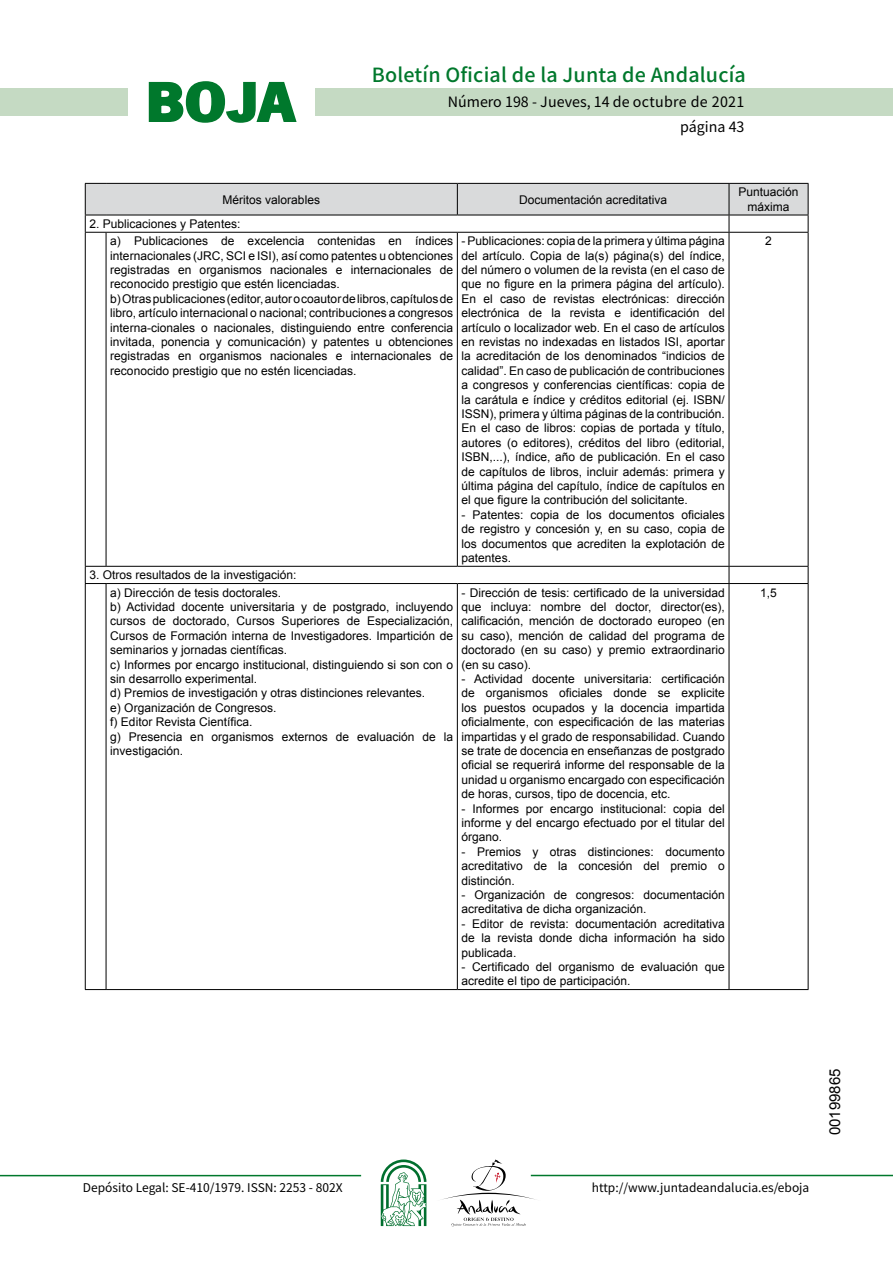
<style>
.page{position:relative;width:893px;height:1263px;background:#fff}
.page>*{position:absolute;margin:0;border:0;box-sizing:border-box;transform-origin:0 0}
.t1{font:700 57.75px "News Got T";color:#00782c;scale:1.14 1}
.t2{font:500 19.5px "Noto Sans HK";letter-spacing:.01em;color:#00782c}
.t3{font:15px "Arial";color:#000}
.t4{font:14.25px/24.5px "Noto Sans HK";color:#000;text-align:right}
.t5{font:12px/14.4px "Arial";color:#000;text-align:justify}
.t6{font:12px "Noto Sans HK";color:#000}
</style>
<div class="page">
<div style="left:315px;top:88px;width:577px;height:28px;background:#c5dac3"></div>
<div style="left:0;top:88px;width:128px;height:28px;background:#c5dac3"></div>
<hr style="left:0;top:1175px;width:361px;height:1px;background:#00782c">
<hr style="left:531px;top:1175px;width:361px;height:1px;background:#00782c">
<svg style="left:148px;top:81px;width:149px;height:42px"></svg>
<svg style="left:442px;top:1159px;width:100px;height:67px"></svg>
<svg style="left:381px;top:1160px;width:45px;height:66px"></svg>
<svg style="left:85px;top:183px;width:723px;height:50px"></svg>
<hr style="left:85px;top:233px;width:1px;height:333px;background:#000">
<hr style="left:106px;top:232px;width:351px;height:1px;background:#000">
<hr style="left:106px;top:233px;width:1px;height:333px;background:#000">
<hr style="left:457px;top:232px;width:272px;height:1px;background:#000">
<hr style="left:457px;top:233px;width:1px;height:333px;background:#000">
<hr style="left:729px;top:232px;width:79px;height:1px;background:#000">
<hr style="left:728px;top:233px;width:1px;height:333px;background:#000">
<hr style="left:807px;top:233px;width:1px;height:333px;background:#000">
<hr style="left:106px;top:566px;width:351px;height:1px;background:#000">
<hr style="left:457px;top:566px;width:272px;height:1px;background:#000">
<hr style="left:729px;top:566px;width:79px;height:1px;background:#000">
<svg style="left:728px;top:567px;width:1px;height:16px"></svg>
<svg style="left:807px;top:567px;width:1px;height:16px"></svg>
<svg style="left:85px;top:566px;width:21px;height:18px"></svg>
<hr style="left:85px;top:584px;width:1px;height:405px;background:#000">
<hr style="left:106px;top:583px;width:351px;height:1px;background:#000">
<hr style="left:106px;top:584px;width:1px;height:405px;background:#000">
<hr style="left:457px;top:583px;width:272px;height:1px;background:#000">
<hr style="left:457px;top:584px;width:1px;height:405px;background:#000">
<hr style="left:729px;top:583px;width:79px;height:1px;background:#000">
<hr style="left:728px;top:584px;width:1px;height:405px;background:#000">
<hr style="left:807px;top:584px;width:1px;height:405px;background:#000">
<svg style="left:85px;top:989px;width:21px;height:1px"></svg>
<hr style="left:106px;top:989px;width:351px;height:1px;background:#000">
<hr style="left:457px;top:989px;width:272px;height:1px;background:#000">
<hr style="left:729px;top:989px;width:79px;height:1px;background:#000">
<h1 class="t1" style="left:145px;top:68px;width:133px">BOJA</h1>
<h2 class="t2" style="left:372px;top:64px;width:375px">Boletín Oficial de la Junta de Andalucía</h2>
<p class="t4" style="left:448px;top:90px;width:298px">Número 198 - Jueves, 14 de octubre de 2021 página 43</p>
<p class="t5" style="left:222px;top:192px;width:99px">Méritos valorables</p>
<p class="t5" style="left:519px;top:192px;width:150px">Documentación acreditativa</p>
<p class="t5" style="left:738px;top:185px;width:62px;text-align:center">Puntuación máxima</p>
<p class="t5" style="left:110px;top:215px;width:344px;line-height:17.2px;text-indent:-21px">2. Publicaciones y Patentes:<br>a) Publicaciones de excelencia contenidas en índices</p>
<p class="t5" style="left:110px;top:248px;width:344px;text-align:left">internacionales (JRC, SCI e ISI), así como patentes u obtenciones registradas en organismos nacionales e internacionales de reconocido prestigio que estén licenciadas.<br>b) Otras publicaciones (editor, autor o coautor de libros, capítulos de libro, artículo internacional o nacional; contribuciones a congresos interna-cionales o nacionales, distinguiendo entre conferencia invitada, ponencia y comunicación) y patentes u obtenciones registradas en organismos nacionales e internacionales de reconocido prestigio que no estén licenciadas.</p>
<p class="t5" style="left:461px;top:234px;width:265px">- Publicaciones: copia de la primera y última página del artículo. Copia de la(s) página(s) del índice, del número o volumen de la revista (en el caso de que no figure en la primera página del artículo).<br>En el caso de revistas electrónicas: dirección electrónica de la revista e identificación del artículo o localizador web. En el caso de artículos en revistas no indexadas en listados ISI, aportar la acreditación de los denominados “indicios de calidad”. En caso de publicación de contribuciones a congresos y conferencias científicas: copia de la carátula e índice y créditos editorial (ej. ISBN/ ISSN), primera y última páginas de la contribución.<br>En el caso de libros: copias de portada y título, autores (o editores), créditos del libro (editorial, ISBN,...), índice, año de publicación. En el caso de capítulos de libros, incluir además: primera y última página del capítulo, índice de capítulos en el que figure la contribución del solicitante.</p>
<p class="t5" style="left:461px;top:508px;width:265px">- Patentes: copia de los documentos oficiales de registro y concesión y, en su caso, copia de los documentos que acrediten la explotación de patentes.</p>
<p class="t5" style="left:765px;top:234px;width:8px">2</p>
<p class="t5" style="left:89px;top:567px;width:208px;line-height:17.2px;text-align:center">3. Otros resultados de la investigación: a) Dirección de tesis doctorales.</p>
<p class="t5" style="left:110px;top:600px;width:344px;text-align:left">b) Actividad docente universitaria y de postgrado, incluyendo cursos de doctorado, Cursos Superiores de Especialización, Cursos de Formación interna de Investigadores. Impartición de seminarios y jornadas científicas.<br>c) Informes por encargo institucional, distinguiendo si son con o sin desarrollo experimental.<br>d) Premios de investigación y otras distinciones relevantes.<br>e) Organización de Congresos.<br>f) Editor Revista Científica.<br>g) Presencia en organismos externos de evaluación de la investigación.</p>
<p class="t5" style="left:461px;top:585px;width:265px">- Dirección de tesis: certificado de la universidad que incluya: nombre del doctor, director(es), calificación, mención de doctorado europeo (en su caso), mención de calidad del programa de doctorado (en su caso) y premio extraordinario (en su caso).</p>
<p class="t5" style="left:461px;top:672px;width:265px">- Actividad docente universitaria: certificación de organismos oficiales donde se explicite los puestos ocupados y la docencia impartida oficialmente, con especificación de las materias impartidas y el grado de responsabilidad. Cuando se trate de docencia en enseñanzas de postgrado oficial se requerirá informe del responsable de la unidad u organismo encargado con especificación de horas, cursos, tipo de docencia, etc.</p>
<p class="t5" style="left:461px;top:801px;width:265px">- Informes por encargo institucional: copia del informe y del encargo efectuado por el titular del órgano.</p>
<p class="t5" style="left:461px;top:844px;width:265px">- Premios y otras distinciones: documento acreditativo de la concesión del premio o distinción.</p>
<p class="t5" style="left:461px;top:888px;width:265px">- Organización de congresos: documentación acreditativa de dicha organización.</p>
<p class="t5" style="left:461px;top:916px;width:265px">- Editor de revista: documentación acreditativa de la revista donde dicha información ha sido publicada.</p>
<p class="t5" style="left:461px;top:960px;width:265px">- Certificado del organismo de evaluación que acredite el tipo de participación.</p>
<p class="t5" style="left:760px;top:585px;width:18px">1,5</p>
<p class="t6" style="left:83px;top:1181px;width:261px">Depósito Legal: SE-410/1979. ISSN: 2253 - 802X</p>
<p class="t6" style="left:592px;top:1181px;width:219px">http://www.juntadeandalucia.es/eboja</p>
<p class="t3" style="left:825px;top:1135px;width:68px;rotate:-90deg">00199865</p>
</div>
